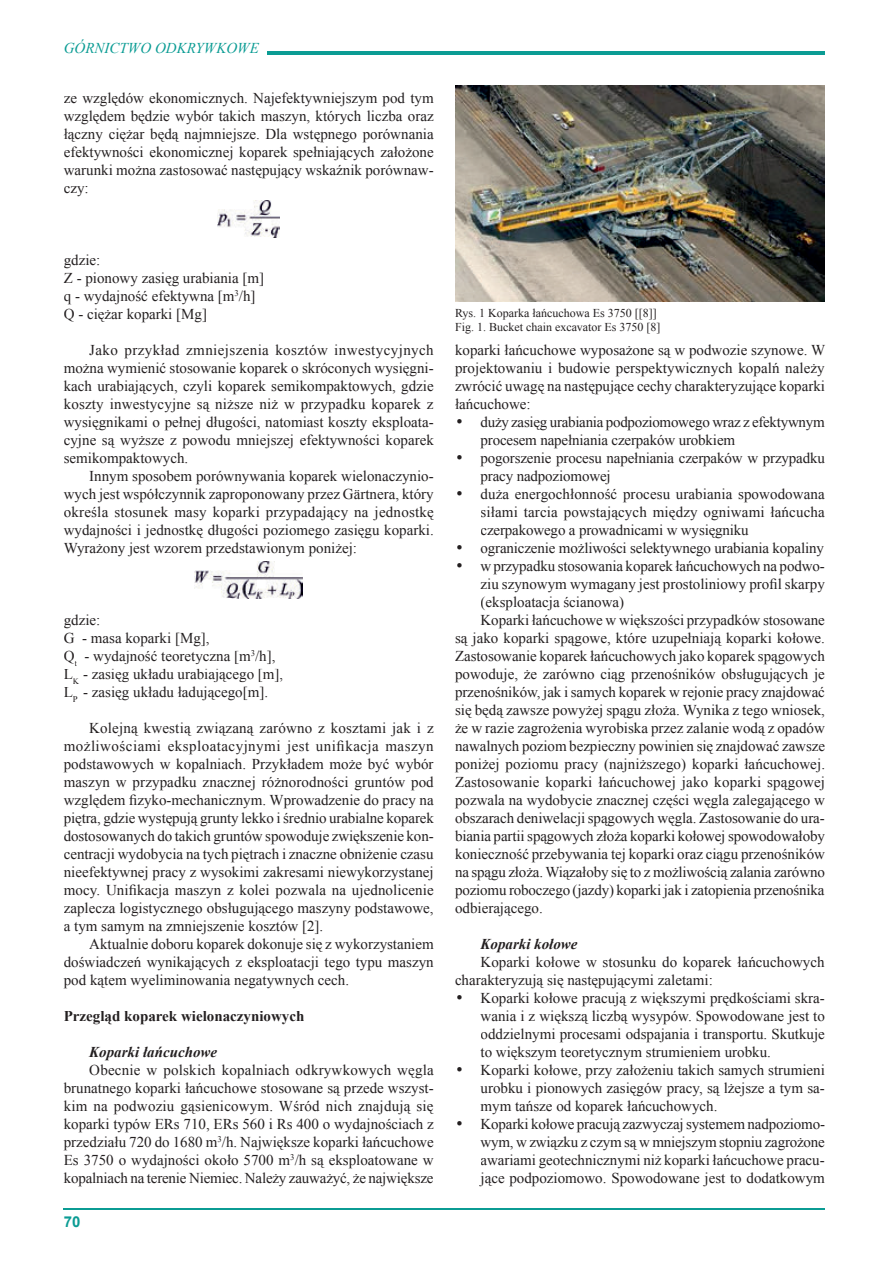
<style>
.page{position:relative;width:893px;height:1263px;background:#fff}
.page>*{position:absolute;margin:0;border:0;box-sizing:border-box;transform-origin:0 0}
.t1{font:15px/18px "Times New Roman";color:#231f20;text-align:justify}
.t2{font:700 15px "Times New Roman";color:#231f20}
.t3{font:italic 700 15px "Times New Roman";color:#231f20}
.t4{font:italic 15px "Times New Roman";color:#0b9c94}
.t5{font:700 15px "Arial";color:#0b9c94}
.t6{font:12px/14.4px "Times New Roman";color:#231f20}
</style>
<div class="page">
<hr style="left:64px;top:1208px;width:761px;height:1px;background:#0b9c94">
<hr style="left:267px;top:51px;width:558px;height:3px;background:#0b9c94">
<img style="left:218px;top:200px;width:62px;height:37px">
<img style="left:195px;top:562px;width:108px;height:36px">
<img style="left:455px;top:85px;width:370px;height:216px">
<p class="t4" style="left:64px;top:37px;width:197px">GÓRNICTWO ODKRYWKOWE</p>
<p class="t1" style="left:64px;top:89px;width:371px">ze względów ekonomicznych. Najefektywniejszym pod tym względem będzie wybór takich maszyn, których liczba oraz łączny ciężar będą najmniejsze. Dla wstępnego porównania efektywności ekonomicznej koparek spełniających założone warunki można zastosować następujący wskaźnik porównaw&shy;czy:</p>
<p class="t1" style="left:64px;top:251px;width:202px;text-align:left">gdzie:<br>Z - pionowy zasięg urabiania [m] q - wydajność efektywna [m<sup>3</sup>/h]<br>Q - ciężar koparki [Mg]</p>
<p class="t1" style="left:64px;top:341px;width:372px;text-indent:26px">Jako przykład zmniejszenia kosztów inwestycyjnych można wymienić stosowanie koparek o skróconych wysięgni&shy;kach urabiających, czyli koparek semikompaktowych, gdzie koszty inwestycyjne są niższe niż w przypadku koparek z wysięgnikami o pełnej długości, natomiast koszty eksploata&shy;cyjne są wyższe z powodu mniejszej efektywności koparek semikompaktowych.</p>
<p class="t1" style="left:64px;top:467px;width:372px;text-indent:26px">Innym sposobem porównywania koparek wielonaczynio&shy;wych jest współczynnik zaproponowany przez Gärtnera, który określa stosunek masy koparki przypadający na jednostkę wydajności i jednostkę długości poziomego zasięgu koparki.<br>Wyrażony jest wzorem przedstawionym poniżej:</p>
<p class="t1" style="left:64px;top:611px;width:221px;text-align:left">gdzie:<br>G - masa koparki [Mg],<br>Q<sub>t</sub> - wydajność teoretyczna [m<sup>3</sup>/h],<br>L<sub>K</sub> - zasięg układu urabiającego [m],<br>L<sub>P</sub> - zasięg układu ładującego[m].</p>
<p class="t1" style="left:64px;top:719px;width:372px;text-indent:26px">Kolejną kwestią związaną zarówno z kosztami jak i z możliwościami eksploatacyjnymi jest unifikacja maszyn podstawowych w kopalniach. Przykładem może być wybór maszyn w przypadku znacznej różnorodności gruntów pod względem fizyko-mechanicznym. Wprowadzenie do pracy na piętra, gdzie występują grunty lekko i średnio urabialne koparek dostosowanych do takich gruntów spowoduje zwiększenie kon&shy;centracji wydobycia na tych piętrach i znaczne obniżenie czasu nieefektywnej pracy z wysokimi zakresami niewykorzystanej mocy. Unifikacja maszyn z kolei pozwala na ujednolicenie zaplecza logistycznego obsługującego maszyny podstawowe, a tym samym na zmniejszenie kosztów [2].</p>
<p class="t1" style="left:64px;top:935px;width:371px;text-indent:26px">Aktualnie doboru koparek dokonuje się z wykorzystaniem doświadczeń wynikających z eksploatacji tego typu maszyn pod kątem wyeliminowania negatywnych cech.</p>
<p class="t2" style="left:64px;top:1006px;width:242px">Przegląd koparek wielonaczyniowych</p>
<p class="t3" style="left:89px;top:1042px;width:129px">Koparki łańcuchowe</p>
<p class="t1" style="left:64px;top:1061px;width:372px;text-indent:26px">Obecnie w polskich kopalniach odkrywkowych węgla brunatnego koparki łańcuchowe stosowane są przede wszyst&shy;kim na podwoziu gąsienicowym. Wśród nich znajdują się koparki typów ERs 710, ERs 560 i Rs 400 o wydajnościach z przedziału 720 do 1680 m<sup>3</sup>/h. Największe koparki łańcuchowe Es 3750 o wydajności około 5700 m<sup>3</sup>/h są eksploatowane w kopalniach na terenie Niemiec. Należy zauważyć, że największe</p>
<p class="t5" style="left:64px;top:1212px;width:18px">70</p>
<p class="t6" style="left:455px;top:305px;width:207px">Rys. 1 Koparka łańcuchowa Es 3750 [[8]]<br>Fig. 1. Bucket chain excavator Es 3750 [8]</p>
<p class="t1" style="left:455px;top:341px;width:372px">koparki łańcuchowe wyposażone są w podwozie szynowe. W projektowaniu i budowie perspektywicznych kopalń należy zwrócić uwagę na następujące cechy charakteryzujące koparki łańcuchowe:</p>
<p class="t1" style="left:480px;top:413px;width:346px;text-indent:-26px">• duży zasięg urabiania podpoziomowego wraz z efektywnym procesem napełniania czerpaków urobkiem</p>
<p class="t1" style="left:480px;top:449px;width:346px;text-indent:-26px">• pogorszenie procesu napełniania czerpaków w przypadku pracy nadpoziomowej</p>
<p class="t1" style="left:480px;top:485px;width:346px;text-indent:-26px">• duża energochłonność procesu urabiania spowodowana siłami tarcia powstających między ogniwami łańcucha czerpakowego a prowadnicami w wysięgniku</p>
<p class="t1" style="left:455px;top:539px;width:371px">• ograniczenie możliwości selektywnego urabiania kopaliny</p>
<p class="t1" style="left:455px;top:557px;width:371px">• w przypadku stosowania koparek łańcuchowych na podwo-</p>
<p class="t1" style="left:480px;top:575px;width:346px">ziu szynowym wymagany jest prostoliniowy profil skarpy</p>
<p class="t1" style="left:480px;top:593px;width:145px">(eksploatacja ścianowa)</p>
<p class="t1" style="left:480px;top:611px;width:346px">Koparki łańcuchowe w większości przypadków stosowane</p>
<p class="t1" style="left:455px;top:629px;width:371px">są jako koparki spągowe, które uzupełniają koparki kołowe.</p>
<p class="t1" style="left:455px;top:647px;width:371px">Zastosowanie koparek łańcuchowych jako koparek spągowych</p>
<p class="t1" style="left:455px;top:665px;width:371px">powoduje, że zarówno ciąg przenośników obsługujących je</p>
<p class="t1" style="left:455px;top:683px;width:371px">przenośników, jak i samych koparek w rejonie pracy znajdować</p>
<p class="t1" style="left:455px;top:701px;width:371px">się będą zawsze powyżej spągu złoża. Wynika z tego wniosek,</p>
<p class="t1" style="left:455px;top:719px;width:371px">że w razie zagrożenia wyrobiska przez zalanie wodą z opadów</p>
<p class="t1" style="left:455px;top:737px;width:372px">nawalnych poziom bezpieczny powinien się znajdować zawsze</p>
<p class="t1" style="left:455px;top:755px;width:372px">poniżej poziomu pracy (najniższego) koparki łańcuchowej.</p>
<p class="t1" style="left:455px;top:773px;width:372px">Zastosowanie koparki łańcuchowej jako koparki spągowej</p>
<p class="t1" style="left:455px;top:791px;width:371px">pozwala na wydobycie znacznej części węgla zalegającego w</p>
<p class="t1" style="left:455px;top:809px;width:371px">obszarach deniwelacji spągowych węgla. Zastosowanie do ura-</p>
<p class="t1" style="left:455px;top:827px;width:371px">biania partii spągowych złoża koparki kołowej spowodowałoby</p>
<p class="t1" style="left:455px;top:845px;width:372px">konieczność przebywania tej koparki oraz ciągu przenośników</p>
<p class="t1" style="left:455px;top:863px;width:371px">na spągu złoża. Wiązałoby się to z możliwością zalania zarówno</p>
<p class="t1" style="left:455px;top:881px;width:371px">poziomu roboczego (jazdy) koparki jak i zatopienia przenośnika</p>
<p class="t1" style="left:455px;top:899px;width:89px">odbierającego.</p>
<p class="t3" style="left:480px;top:934px;width:99px">Koparki kołowe</p>
<p class="t1" style="left:455px;top:953px;width:371px;text-indent:26px">Koparki kołowe w stosunku do koparek łańcuchowych charakteryzują się następującymi zaletami:</p>
<p class="t1" style="left:480px;top:989px;width:346px;text-indent:-26px">• Koparki kołowe pracują z większymi prędkościami skra&shy;wania i z większą liczbą wysypów. Spowodowane jest to oddzielnymi procesami odspajania i transportu. Skutkuje to większym teoretycznym strumieniem urobku.</p>
<p class="t1" style="left:480px;top:1061px;width:346px;text-indent:-26px">• Koparki kołowe, przy założeniu takich samych strumieni urobku i pionowych zasięgów pracy, są lżejsze a tym sa&shy;mym tańsze od koparek łańcuchowych.</p>
<p class="t1" style="left:480px;top:1115px;width:346px;text-indent:-26px">• Koparki kołowe pracują zazwyczaj systemem nadpoziomo&shy;wym, w związku z czym są w mniejszym stopniu zagrożone awariami geotechnicznymi niż koparki łańcuchowe pracu&shy;jące podpoziomowo. Spowodowane jest to dodatkowym</p>
</div>
